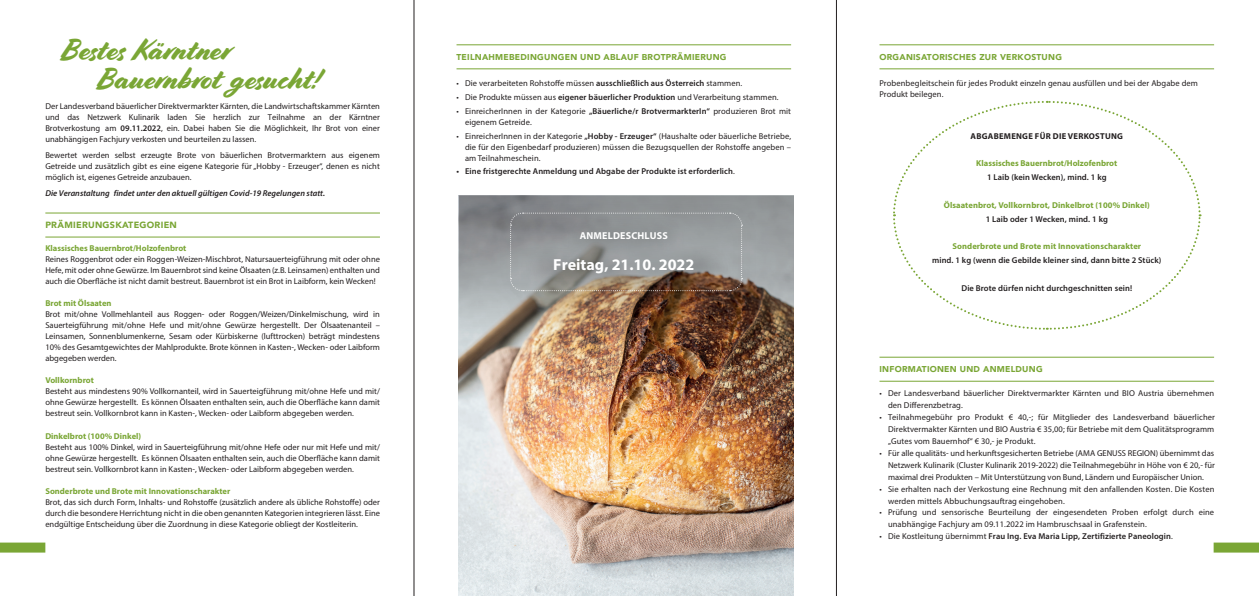
<style>
.page{position:relative;width:1259px;height:596px;background:#fff}
.page>*{position:absolute;margin:0;border:0;box-sizing:border-box;transform-origin:0 0}
.t1{font:30px/29px "Cortado";letter-spacing:-.005em;color:#7aa635}
.t2{font:700 16px "Myriad Pro";color:#fff}
.t3{font:700 10px "Myriad Pro";letter-spacing:.02em;color:#fff}
.t4{font:900 9px "Avenir";letter-spacing:.03em;color:#7aa635}
.t5{font:8.5px/11px "Myriad Pro";letter-spacing:.01em;color:#231f20;text-align:justify}
.t6{font:600 8.5px "Myriad Pro";letter-spacing:.01em;color:#231f20}
.t7{font:700 8.5px "Myriad Pro";color:#7aa635}
.t8{font:900 8.5px "Avenir";letter-spacing:.03em;color:#7aa635}
.t9{font:italic 600 8.5px "Myriad Pro";color:#231f20}
.t10{font:700 8.5px "Myriad Pro";letter-spacing:.03em;color:#231f20}
.s1{font-weight:600}
.s2{font-weight:400}
</style>
<div class="page">
<img style="left:459px;top:398px;width:334px;height:197px">
<img style="left:459px;top:195px;width:334px;height:203px">
<hr style="left:879px;top:356px;width:335px;height:1px;background:#7aa635">
<hr style="left:879px;top:380px;width:335px;height:1px;background:#7aa635">
<hr style="left:879px;top:44px;width:335px;height:1px;background:#7aa635">
<hr style="left:879px;top:68px;width:335px;height:1px;background:#7aa635">
<div style="left:495px;top:197px;width:266px;height:113px;background:#231f20;opacity:.75"></div>
<svg style="left:509px;top:212px;width:233px;height:79px;background:#908f8d"></svg>
<hr style="left:456px;top:44px;width:335px;height:1px;background:#7aa635">
<hr style="left:456px;top:68px;width:335px;height:1px;background:#7aa635">
<hr style="left:45px;top:212px;width:335px;height:1px;background:#7aa635">
<hr style="left:45px;top:236px;width:335px;height:1px;background:#7aa635">
<div style="left:0;top:542px;width:45px;height:10px;background:#7aa635"></div>
<div style="left:1213px;top:542px;width:46px;height:10px;background:#7aa635"></div>
<svg style="left:893px;top:100px;width:308px;height:230px"></svg>
<hr style="left:414px;top:0;width:1px;height:595px;background:#231f20">
<hr style="left:836px;top:0;width:1px;height:595px;background:#231f20">
<h1 class="t1" style="left:97px;top:35px;width:225px;text-indent:-36px">Bestes Kärntner<br>Bauernbrot gesucht!</h1>
<p class="t5" style="left:45px;top:100px;width:336px">Der Landesverband bäuerlicher Direktvermarkter Kärnten, die Landwirtschaftskammer Kärnten und das Netzwerk Kulinarik laden Sie herzlich zur Teilnahme an der Kärntner Brotverkostung am <span class="s1">09.11.2022</span>, ein. Dabei haben Sie die Möglichkeit, Ihr Brot von einer unabhängigen Fachjury verkosten und beurteilen zu lassen.</p>
<p class="t5" style="left:45px;top:150px;width:336px">Bewertet werden selbst erzeugte Brote von bäuerlichen Brotvermarktern aus eigenem Getreide und zusätzlich gibt es eine eigene Kategorie für „Hobby - Erzeuger“, denen es nicht möglich ist, eigenes Getreide anzubauen.</p>
<p class="t9" style="left:45px;top:188px;width:281px">Die Veranstaltung findet unter den aktuell gültigen Covid-19 Regelungen statt.</p>
<p class="t4" style="left:45px;top:217px;width:133px">PRÄMIERUNGSKATEGORIEN</p>
<p class="t7" style="left:45px;top:243px;width:142px">Klassisches Bauernbrot/Holzofenbrot</p>
<p class="t5" style="left:45px;top:254px;width:336px">Reines Roggenbrot oder ein Roggen-Weizen-Mischbrot, Natursauerteigführung mit oder ohne Hefe, mit oder ohne Gewürze. Im Bauernbrot sind keine Ölsaaten (z.B. Leinsamen) enthalten und auch die Oberfläche ist nicht damit bestreut. Bauernbrot ist ein Brot in Laibform, kein Wecken!</p>
<p class="t7" style="left:45px;top:298px;width:68px">Brot mit Ölsaaten</p>
<p class="t5" style="left:45px;top:309px;width:336px">Brot mit/ohne Vollmehlanteil aus Roggen- oder Roggen/Weizen/Dinkelmischung, wird in Sauerteigführung mit/ohne Hefe und mit/ohne Gewürze hergestellt. Der Ölsaatenanteil – Leinsamen, Sonnenblumenkerne, Sesam oder Kürbiskerne (lufttrocken) beträgt mindestens 10% des Gesamtgewichtes der Mahlprodukte. Brote können in Kasten-, Wecken- oder Laibform abgegeben werden.</p>
<p class="t7" style="left:45px;top:375px;width:50px">Vollkornbrot</p>
<p class="t5" style="left:45px;top:386px;width:336px">Besteht aus mindestens 90% Vollkornanteil, wird in Sauerteigführung mit/ohne Hefe und mit/ ohne Gewürze hergestellt. Es können Ölsaaten enthalten sein, auch die Oberfläche kann damit bestreut sein. Vollkornbrot kann in Kasten-, Wecken- oder Laibform abgegeben werden.</p>
<p class="t7" style="left:45px;top:430px;width:97px">Dinkelbrot (100% Dinkel)</p>
<p class="t5" style="left:45px;top:440px;width:336px">Besteht aus 100% Dinkel, wird in Sauerteigführung mit/ohne Hefe oder nur mit Hefe und mit/ ohne Gewürze hergestellt. Es können Ölsaaten enthalten sein, auch die Oberfläche kann damit bestreut sein. Vollkornbrot kann in Kasten-, Wecken- oder Laibform abgegeben werden.</p>
<p class="t7" style="left:45px;top:485px;width:186px">Sonderbrote und Brote mit Innovationscharakter</p>
<p class="t5" style="left:45px;top:495px;width:336px">Brot, das sich durch Form, Inhalts- und Rohstoffe (zusätzlich andere als übliche Rohstoffe) oder durch die besondere Herrichtung nicht in die oben genannten Kategorien integrieren lässt. Eine endgültige Entscheidung über die Zuordnung in diese Kategorie obliegt der Kostleiterin.</p>
<p class="t8" style="left:456px;top:50px;width:271px">TEILNAHMEBEDINGUNGEN UND ABLAUF BROTPRÄMIERUNG</p>
<p class="t5" style="left:456px;top:77px;width:287px">• Die verarbeiteten Rohstoffe müssen <span class="s1">ausschließlich aus Österreich</span> stammen.</p>
<p class="t5" style="left:456px;top:91px;width:324px">• Die Produkte müssen aus <span class="s1">eigener bäuerlicher Produktion</span> und Verarbeitung stammen.</p>
<p class="t5" style="left:465px;top:105px;width:327px;text-indent:-8px">• EinreicherInnen in der Kategorie <span class="s1">„Bäuerliche/r BrotvermarkterIn“</span> produzieren Brot mit eigenem Getreide.</p>
<p class="t5" style="left:465px;top:130px;width:327px;text-indent:-8px">• EinreicherInnen in der Kategorie <span class="s1">„Hobby - Erzeuger“</span> (Haushalte oder bäuerliche Betriebe, die für den Eigenbedarf produzieren) müssen die Bezugsquellen der Rohstoffe angeben – am Teilnahmeschein.</p>
<p class="t6" style="left:456px;top:166px;width:280px">• Eine fristgerechte Anmeldung und Abgabe der Produkte ist erforderlich<span class="s2">.</span></p>
<p class="t3" style="left:580px;top:229px;width:90px">ANMELDESCHLUSS</p>
<h2 class="t2" style="left:553px;top:254px;width:143px">Freitag, 21.10. 2022</h2>
<p class="t8" style="left:879px;top:50px;width:184px">ORGANISATORISCHES ZUR VERKOSTUNG</p>
<p class="t5" style="left:879px;top:77px;width:320px">Probenbegleitschein für jedes Produkt einzeln genau ausfüllen und bei der Abgabe dem<br>Produkt beilegen.</p>
<p class="t10" style="left:970px;top:130px;width:154px">ABGABEMENGE FÜR DIE VERKOSTUNG</p>
<p class="t7" style="left:976px;top:158px;width:142px">Klassisches Bauernbrot/Holzofenbrot</p>
<p class="t6" style="left:987px;top:172px;width:121px">1 Laib (kein Wecken), mind. 1 kg</p>
<p class="t7" style="left:944px;top:199px;width:207px">Ölsaatenbrot, Vollkornbrot, Dinkelbrot (100% Dinkel)</p>
<p class="t6" style="left:985px;top:213px;width:124px">1 Laib oder 1 Wecken, mind. 1 kg</p>
<p class="t7" style="left:952px;top:241px;width:190px">Sonderbrote und Brote mit Innovationscharakter</p>
<p class="t6" style="left:932px;top:255px;width:231px">mind. 1 kg (wenn die Gebilde kleiner sind, dann bitte 2 Stück)</p>
<p class="t6" style="left:961px;top:282px;width:172px">Die Brote dürfen nicht durchgeschnitten sein!</p>
<p class="t8" style="left:879px;top:362px;width:165px">INFORMATIONEN UND ANMELDUNG</p>
<p class="t5" style="left:888px;top:387px;width:327px;line-height:12px;text-indent:-8px">• Der Landesverband bäuerlicher Direktvermarkter Kärnten und BIO Austria übernehmen den Differenzbetrag.</p>
<p class="t5" style="left:888px;top:410px;width:328px;line-height:12px;text-indent:-8px">• Teilnahmegebühr pro Produkt € 40,-; für Mitglieder des Landesverband bäuerlicher Direktvermakter Kärnten und BIO Austria € 35,00; für Betriebe mit dem Qualitätsprogramm „Gutes vom Bauernhof“ € 30,- je Produkt.</p>
<p class="t5" style="left:888px;top:446px;width:328px;line-height:12px;text-indent:-8px">• Für alle qualitäts- und herkunftsgesicherten Betriebe (AMA GENUSS REGION) übernimmt das Netzwerk Kulinarik (Cluster Kulinarik 2019-2022) die Teilnahmegebühr in Höhe von € 20,- für maximal drei Produkten – Mit Unterstützung von Bund, Ländern und Europäischer Union.</p>
<p class="t5" style="left:888px;top:482px;width:328px;line-height:12px;text-indent:-8px">• Sie erhalten nach der Verkostung eine Rechnung mit den anfallenden Kosten. Die Kosten werden mittels Abbuchungsauftrag eingehoben.</p>
<p class="t5" style="left:888px;top:506px;width:328px;line-height:11.6px;text-indent:-8px">• Prüfung und sensorische Beurteilung der eingesendeten Proben erfolgt durch eine unabhängige Fachjury am 09.11.2022 im Hambruschsaal in Grafenstein.</p>
<p class="t6" style="left:879px;top:530px;width:295px"><span class="s2">• Die Kostleitung übernimmt</span> Frau Ing. Eva Maria Lipp, Zertifizierte Paneologin<span class="s2">.</span></p>
</div>
